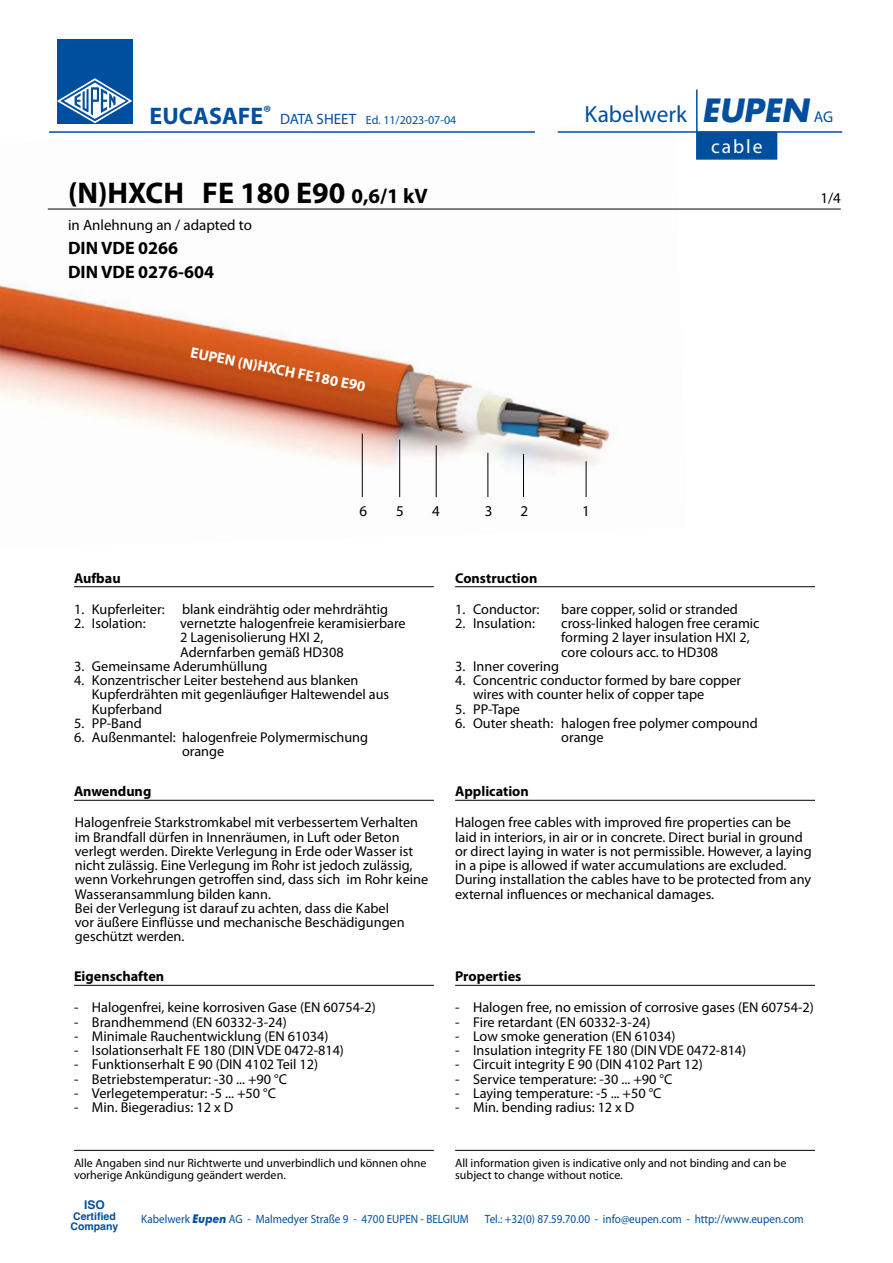
<style>
.page{position:relative;width:893px;height:1263px;background:#fff}
.page>*{position:absolute;margin:0;border:0;box-sizing:border-box;transform-origin:0 0}
.t1{font:700 30px "Myriad Pro";color:#000}
.t2{font:23.4px "Myriad";color:#004f9f}
.t3{font:19.5px "Myriad";letter-spacing:.1em;color:#fff}
.t4{font:700 18px/24px "Myriad Pro";color:#000}
.t5{font:15px "Myriad Pro";color:#000}
.t6{font:700 15px "Myriad Pro";color:#fff}
.t7{font:14.25px/14.2px "Myriad Pro";color:#000}
.t8{font:700 14.25px "Myriad Pro";color:#000}
.t9{font:12px/12px "Myriad Pro";color:#000}
.t10{font:12px "Myriad Pro";color:#004f9f;scale:.93 1}
.t11{font:12px "Myriad Pro";color:#004f9f}
.t12{font:700 12px "Helvetica";color:#004f9f}
.t13{font:700 10.5px/10.5px "Helvetica";color:#004f9f}
.s1{font-weight:700;font-size:24px}
.s2{font-size:15px}
.s3{font-family:"Futura";font-weight:700;font-style:italic;font-size:31.2px}
.s4{font-size:15.6px}
.s5{font-size:21px}
.s6{font-family:"Futura BT";font-weight:700;font-style:italic}
</style>
<div class="page">
<img style="left:0;top:123px;width:687px;height:375px">
<hr style="left:362px;top:434px;width:1px;height:63px;background:#000">
<hr style="left:487px;top:453px;width:1px;height:44px;background:#000">
<hr style="left:436px;top:445px;width:1px;height:52px;background:#000">
<hr style="left:399px;top:439px;width:1px;height:58px;background:#000">
<hr style="left:523px;top:454px;width:1px;height:43px;background:#000">
<hr style="left:586px;top:461px;width:1px;height:36px;background:#000">
<svg style="left:696px;top:89px;width:82px;height:71px"></svg>
<hr style="left:558px;top:131px;width:284px;height:2px;background:#004f9f">
<hr style="left:49px;top:131px;width:486px;height:2px;background:#004f9f">
<hr style="left:34px;top:265px;width:800px;height:1px;background:#004f9f">
<div style="left:57px;top:39px;width:75px;height:85px;background:#004f9f"></div>
<svg style="left:57px;top:78px;width:75px;height:45px"></svg>
<hr style="left:74px;top:586px;width:360px;height:1px;background:#000">
<hr style="left:74px;top:800px;width:360px;height:1px;background:#000">
<hr style="left:74px;top:985px;width:360px;height:1px;background:#000">
<hr style="left:74px;top:1150px;width:360px;height:1px;background:#000">
<hr style="left:455px;top:586px;width:360px;height:1px;background:#000">
<hr style="left:455px;top:800px;width:360px;height:1px;background:#000">
<hr style="left:455px;top:985px;width:360px;height:1px;background:#000">
<hr style="left:455px;top:1150px;width:360px;height:1px;background:#000">
<hr style="left:48px;top:209px;width:793px;height:1px;background:#000">
<p class="t11" style="left:150px;top:112px;width:308px"><span class="s1">EUCASAFE</span><sup>®</sup> <span class="s2">DATA SHEET</span> Ed. 11/2023-07-04</p>
<h2 class="t2" style="left:585px;top:102px;width:250px">Kabelwerk <span class="s3">EUPEN</span> <span class="s4">AG</span></h2>
<h1 class="t1" style="left:68px;top:173px;width:361px">(N)HXCH FE 180 E90 <span class="s5">0,6/1 kV</span></h1>
<p class="t5" style="left:68px;top:216px;width:185px">in Anlehnung an / adapted to</p>
<p class="t4" style="left:68px;top:235px;width:147px">DIN VDE 0266<br>DIN VDE 0276-604</p>
<p class="t6" style="left:193px;top:343px;width:179px;rotate:11deg">EUPEN (N)HXCH FE180 E90</p>
<h3 class="t3" style="left:711px;top:136px;width:53px">cable</h3>
<p class="t5" style="left:820px;top:189px;width:22px">1/4</p>
<p class="t5" style="left:359px;top:501px;width:9px">6</p>
<p class="t5" style="left:396px;top:501px;width:9px">5</p>
<p class="t5" style="left:432px;top:501px;width:9px">4</p>
<p class="t5" style="left:485px;top:501px;width:9px">3</p>
<p class="t5" style="left:521px;top:501px;width:9px">2</p>
<p class="t5" style="left:582px;top:501px;width:9px">1</p>
<p class="t8" style="left:74px;top:568px;width:48px">Aufbau</p>
<p class="t7" style="left:74px;top:602px;width:316px">1. Kupferleiter: blank eindrähtig oder mehrdrähtig</p>
<p class="t7" style="left:74px;top:616px;width:73px">2. Isolation:</p>
<p class="t7" style="left:180px;top:616px;width:227px">vernetzte halogenfreie keramisierbare<br>2 Lagenisolierung HXI 2,<br>Adernfarben gemäß HD308</p>
<p class="t7" style="left:74px;top:659px;width:195px">3. Gemeinsame Aderumhüllung</p>
<p class="t7" style="left:92px;top:673px;width:299px;text-indent:-18px">4. Konzentrischer Leiter bestehend aus blanken<br>Kupferdrähten mit gegenläufiger Haltewendel aus<br>Kupferband</p>
<p class="t7" style="left:74px;top:716px;width:69px">5. PP-Band</p>
<p class="t7" style="left:182px;top:730px;width:188px;text-indent:-108px">6. Außenmantel: halogenfreie Polymermischung orange</p>
<p class="t8" style="left:74px;top:782px;width:79px">Anwendung</p>
<p class="t7" style="left:75px;top:815px;width:355px">Halogenfreie Starkstromkabel mit verbessertem Verhalten im Brandfall dürfen in Innenräumen, in Luft oder Beton verlegt werden. Direkte Verlegung in Erde oder Wasser ist nicht zulässig. Eine Verlegung im Rohr ist jedoch zulässig, wenn Vorkehrungen getroffen sind, dass sich im Rohr keine Wasseransammlung bilden kann.<br>Bei der Verlegung ist darauf zu achten, dass die Kabel<br>vor äußere Einflüsse und mechanische Beschädigungen geschützt werden.</p>
<p class="t8" style="left:74px;top:967px;width:92px">Eigenschaften</p>
<p class="t7" style="left:74px;top:1000px;width:303px">- Halogenfrei, keine korrosiven Gase (EN 60754-2)</p>
<p class="t7" style="left:74px;top:1014px;width:214px">- Brandhemmend (EN 60332-3-24)</p>
<p class="t7" style="left:74px;top:1029px;width:256px">- Minimale Rauchentwicklung (EN 61034)</p>
<p class="t7" style="left:74px;top:1043px;width:271px">- Isolationserhalt FE 180 (DIN VDE 0472-814)</p>
<p class="t7" style="left:74px;top:1057px;width:246px">- Funktionserhalt E 90 (DIN 4102 Teil 12)</p>
<p class="t7" style="left:74px;top:1071px;width:214px">- Betriebstemperatur: -30 ... +90 °C</p>
<p class="t7" style="left:74px;top:1086px;width:204px">- Verlegetemperatur: -5 ... +50 °C</p>
<p class="t7" style="left:74px;top:1100px;width:161px">- Min. Biegeradius: 12 x D</p>
<p class="t9" style="left:74px;top:1157px;width:354px">Alle Angaben sind nur Richtwerte und unverbindlich und können ohne vorherige Ankündigung geändert werden.</p>
<p class="t8" style="left:455px;top:568px;width:84px">Construction</p>
<p class="t7" style="left:455px;top:602px;width:86px">1. Conductor:</p>
<p class="t7" style="left:561px;top:602px;width:178px">bare copper, solid or stranded</p>
<p class="t7" style="left:455px;top:616px;width:81px">2. Insulation:</p>
<p class="t7" style="left:561px;top:616px;width:200px">cross-linked halogen free ceramic forming 2 layer insulation HXI 2, core colours acc. to HD308</p>
<p class="t7" style="left:455px;top:659px;width:105px">3. Inner covering</p>
<p class="t7" style="left:473px;top:673px;width:270px;text-indent:-18px">4. Concentric conductor formed by bare copper wires with counter helix of copper tape</p>
<p class="t7" style="left:455px;top:701px;width:66px">5. PP-Tape</p>
<p class="t7" style="left:561px;top:716px;width:198px;text-indent:-106px">6. Outer sheath: halogen free polymer compound orange</p>
<p class="t8" style="left:455px;top:782px;width:75px">Application</p>
<p class="t7" style="left:455px;top:815px;width:358px">Halogen free cables with improved fire properties can be laid in interiors, in air or in concrete. Direct burial in ground or direct laying in water is not permissible. However, a laying in a pipe is allowed if water accumulations are excluded.<br>During installation the cables have to be protected from any external influences or mechanical damages.</p>
<p class="t8" style="left:455px;top:967px;width:68px">Properties</p>
<p class="t7" style="left:455px;top:1000px;width:360px">- Halogen free, no emission of corrosive gases (EN 60754-2)</p>
<p class="t7" style="left:455px;top:1014px;width:197px">- Fire retardant (EN 60332-3-24)</p>
<p class="t7" style="left:455px;top:1029px;width:222px">- Low smoke generation (EN 61034)</p>
<p class="t7" style="left:455px;top:1043px;width:293px">- Insulation integrity FE 180 (DIN VDE 0472-814)</p>
<p class="t7" style="left:455px;top:1057px;width:249px">- Circuit integrity E 90 (DIN 4102 Part 12)</p>
<p class="t7" style="left:455px;top:1071px;width:219px">- Service temperature: -30 ... +90 °C</p>
<p class="t7" style="left:455px;top:1086px;width:208px">- Laying temperature: -5 ... +50 °C</p>
<p class="t7" style="left:455px;top:1100px;width:181px">- Min. bending radius: 12 x D</p>
<p class="t9" style="left:455px;top:1157px;width:333px">All information given is indicative only and not binding and can be subject to change without notice.</p>
<p class="t12" style="left:84px;top:1198px;width:22px">ISO</p>
<p class="t13" style="left:71px;top:1212px;width:49px">Certified<br>Company</p>
<p class="t10" style="left:141px;top:1211px;width:354px">Kabelwerk <span class="s6">Eupen</span> AG - Malmedyer Straße 9 - 4700 EUPEN - BELGIUM</p>
<p class="t10" style="left:485px;top:1211px;width:344px">Tel.: +32(0) 87.59.70.00 - info@eupen.com - http://www.eupen.com</p>
</div>
